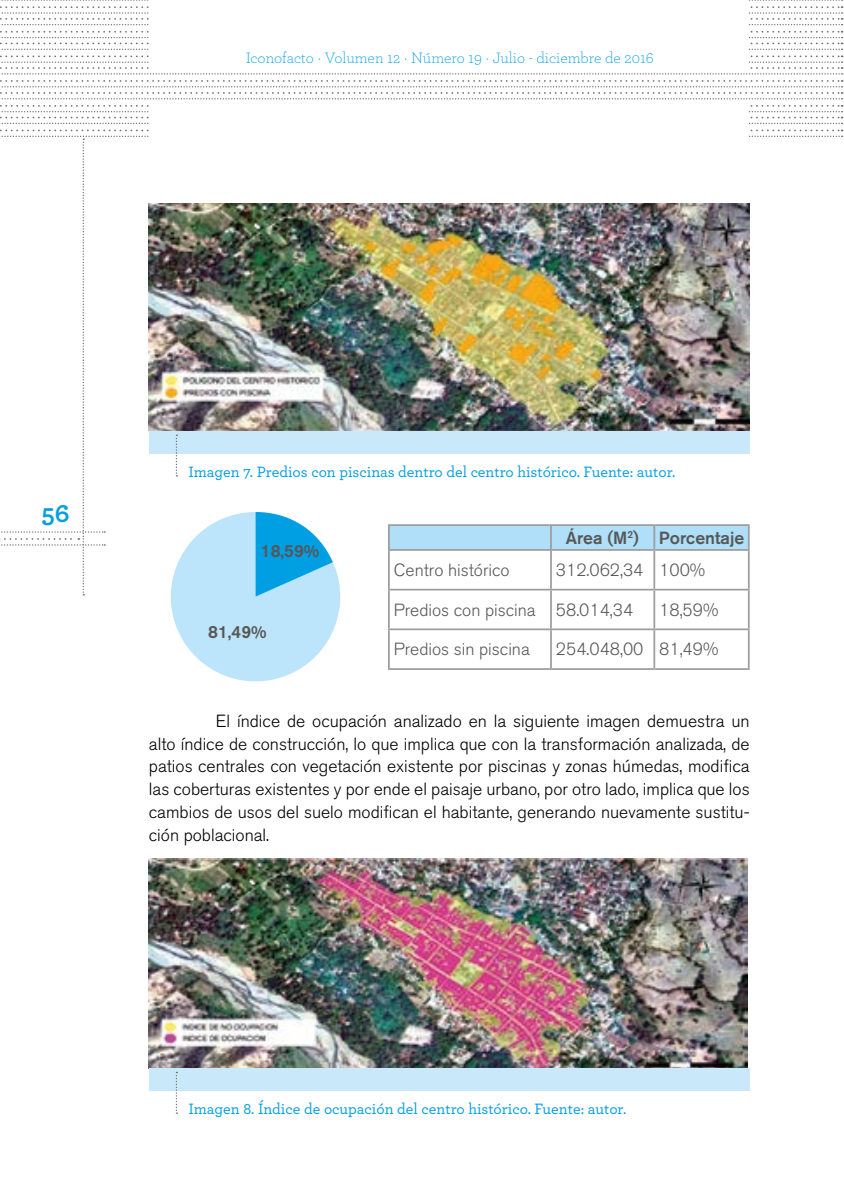
<style>
.page{position:relative;width:844px;height:1191px;background:#fff}
.page>*{position:absolute;margin:0;border:0;box-sizing:border-box;transform-origin:0 0}
.t1{font:700 26.25px "Archer Pro";color:#009fe3}
.t2{font:300 17.5px/22.8px "Akzidenz Grotesk BQ";color:#000;text-align:justify}
.t3{font:300 17.5px "Akzidenz Grotesk BQ";color:#575756}
.t4{font:500 17.5px "Akzidenz Grotesk BQ";color:#575756}
.t5{font:500 15.75px "Archer Pro";color:#009fe3}
.t6{font:300 15.75px "Archer Pro";color:#009fe3}
</style>
<div class="page">
<svg style="left:0;top:0;width:842px;height:25px"></svg>
<svg style="left:0;top:105px;width:842px;height:19px"></svg>
<svg style="left:0;top:31px;width:842px;height:68px"></svg>
<div style="left:149px;top:103px;width:598px;height:63px;background:#fff"></div>
<div style="left:149px;top:0;width:598px;height:70px;background:#fff"></div>
<img style="left:0;top:130px;width:842px;height:552px">
<img style="left:149px;top:859px;width:598px;height:209px">
<div style="left:149px;top:1068px;width:600px;height:23px;background:#c9e9fb"></div>
<svg style="left:176px;top:1071px;width:1px;height:42px"></svg>
<p class="t6" style="left:246px;top:48px;width:409px">Iconofacto · Volumen 12 · Número 19 · Julio - diciembre de 2016</p>
<h1 class="t1" style="left:41px;top:492px;width:30px">56</h1>
<p class="t5" style="left:188px;top:460px;width:488px">Imagen 7. Predios con piscinas dentro del centro histórico. Fuente: autor.</p>
<p class="t4" style="left:261px;top:540px;width:60px">18,59%</p>
<p class="t4" style="left:208px;top:621px;width:60px">81,49%</p>
<p class="t4" style="left:565px;top:527px;width:180px">Área (M<sup>2</sup>) Porcentaje</p>
<p class="t3" style="left:394px;top:560px;width:117px">Centro histórico</p>
<p class="t3" style="left:555px;top:560px;width:151px">312.062,34 100%</p>
<p class="t3" style="left:394px;top:600px;width:241px">Predios con piscina 58.014,34</p>
<p class="t3" style="left:659px;top:600px;width:61px">18,59%</p>
<p class="t3" style="left:394px;top:639px;width:137px">Predios sin piscina</p>
<p class="t3" style="left:555px;top:639px;width:164px">254.048,00 81,49%</p>
<p class="t2" style="left:149px;top:710px;width:602px;text-indent:67px">El índice de ocupación analizado en la siguiente imagen demuestra un alto índice de construcción, lo que implica que con la transformación analizada, de patios centrales con vegetación existente por piscinas y zonas húmedas, modifica las coberturas existentes y por ende el paisaje urbano, por otro lado, implica que los cambios de usos del suelo modifican el habitante, generando nuevamente sustitu&shy;ción poblacional.</p>
<p class="t5" style="left:188px;top:1097px;width:439px">Imagen 8. Índice de ocupación del centro histórico. Fuente: autor.</p>
</div>
